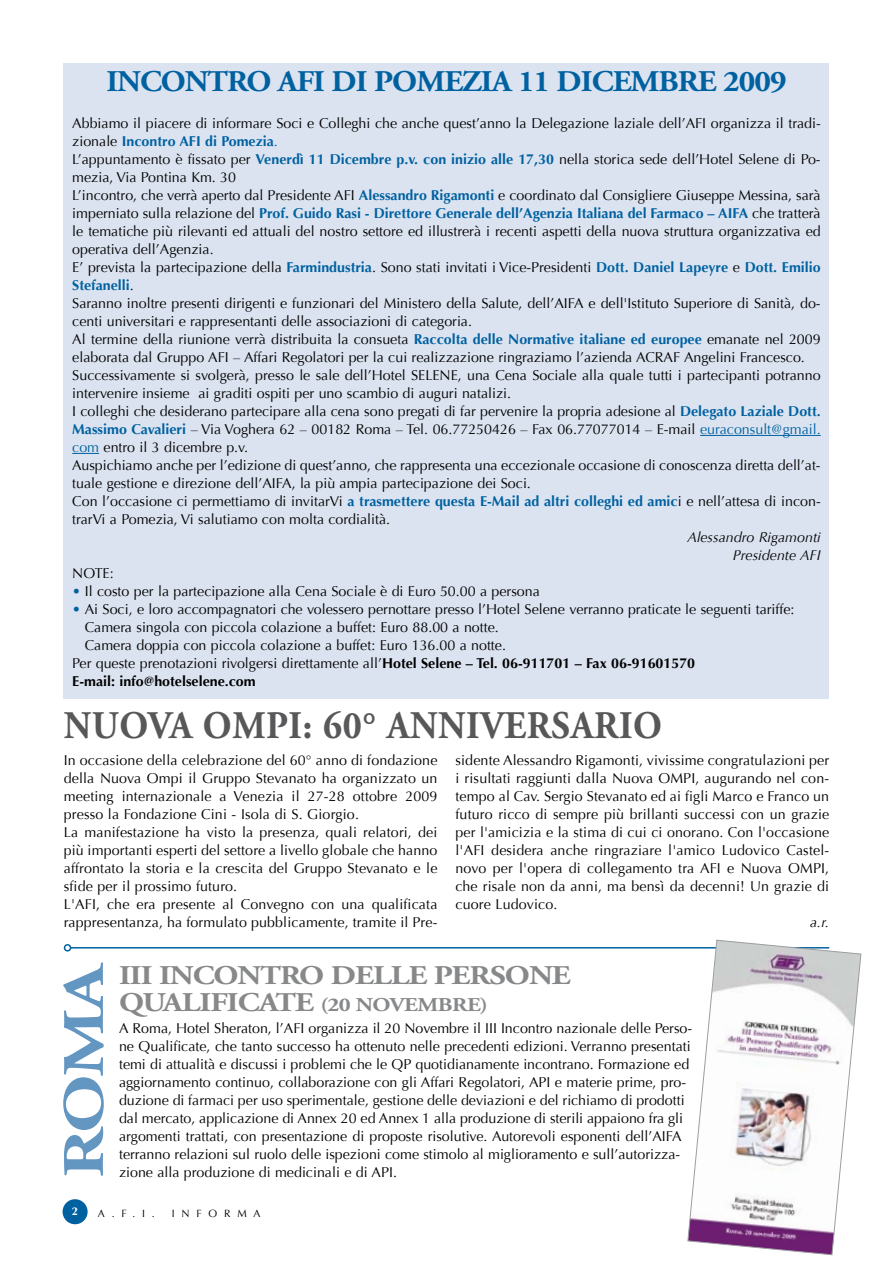
<style>
.page{position:relative;width:893px;height:1263px;background:#fff}
.page>*{position:absolute;margin:0;border:0;box-sizing:border-box;transform-origin:0 0}
.t1{font:700 58.65px "Adobe Garamond Pro";color:#6496c2;scale:1.27 1}
.t2{font:700 39px "Adobe Garamond Pro";letter-spacing:.015em;color:#58585a;scale:.94 1}
.t3{font:700 30px "Adobe Garamond Pro";letter-spacing:-.03em;color:#0061a1;scale:1.06 1}
.t4{font:700 27px/27px "Adobe Garamond Pro";letter-spacing:-.03em;color:#87888a;scale:1.18 1}
.t5{font:700 19.5px "Adobe Garamond Pro";color:#87888a;scale:1.18 1}
.t6{font:14.25px/18px "Optima";color:#000}
.t7{font:italic 14.25px/18px "Optima";color:#000;text-align:right}
.t8{font:700 14.25px "Optima";color:#000}
.t9{font:700 11.25px "Optima";color:#fff}
.t10{font:10.5px "Optima";letter-spacing:.65em;color:#000}
.s1{font-weight:700;color:#0061a1}
.s2{color:#0061a1}
.s3{font-weight:700}
.s4{font-size:19.5px}
</style>
<div class="page">
<div style="left:63px;top:1199px;width:25px;height:25px;background:#0061a1;border-radius:50%"></div>
<div style="left:64px;top:64px;width:765px;height:635px;background:#dbe3f0"></div>
<hr style="left:700px;top:435px;width:121px;height:1px;background:#0061a1">
<svg style="left:72px;top:453px;width:27px;height:1px"></svg>
<hr style="left:71px;top:947px;width:758px;height:1px;background:#0061a1">
<div style="left:64px;top:944px;width:7px;height:7px;border:2px solid #0061a1;border-radius:50%"></div>
<svg style="left:687px;top:939px;width:175px;height:316px"></svg>
<h3 class="t3" style="left:106px;top:64px;width:643px">INCONTRO AFI DI POMEZIA 11 DICEMBRE 2009</h3>
<p class="t6" style="left:72px;top:114px;width:750px">Abbiamo il piacere di informare Soci e Colleghi che anche quest’anno la Delegazione laziale dell’AFI organizza il tradi&shy;zionale <span class="s1">Incontro AFI di Pomezia</span><span class="s2">.<br></span>L’appuntamento è fissato per <span class="s1">Venerdì 11 Dicembre p.v. con inizio alle 17,30</span> nella storica sede dell’Hotel Selene di Po&shy;mezia, Via Pontina Km. 30<br>L’incontro, che verrà aperto dal Presidente AFI <span class="s1">Alessandro Rigamonti</span> e coordinato dal Consigliere Giuseppe Messina, sarà imperniato sulla relazione del <span class="s1">Prof. Guido Rasi - Direttore Generale dell’Agenzia Italiana del Farmaco – AIFA</span> che tratterà le tematiche più rilevanti ed attuali del nostro settore ed illustrerà i recenti aspetti della nuova struttura organizzativa ed operativa dell’Agenzia.<br>E’ prevista la partecipazione della <span class="s1">Farmindustria</span>. Sono stati invitati i Vice-Presidenti <span class="s1">Dott. Daniel Lapeyre</span> e <span class="s1">Dott. Emilio Stefanelli</span>.<br>Saranno inoltre presenti dirigenti e funzionari del Ministero della Salute, dell’AIFA e dell'Istituto Superiore di Sanità, do&shy;centi universitari e rappresentanti delle associazioni di categoria.<br>Al termine della riunione verrà distribuita la consueta <span class="s1">Raccolta delle Normative italiane ed europee</span> emanate nel 2009 elaborata dal Gruppo AFI – Affari Regolatori per la cui realizzazione ringraziamo l’azienda ACRAF Angelini Francesco.<br>Successivamente si svolgerà, presso le sale dell’Hotel SELEN E, una Cena Sociale alla quale tutti i partecipanti potranno intervenire insieme ai graditi ospiti per uno scambio di auguri natalizi.<br>I colleghi che desiderano partecipare alla cena sono pregati di far pervenire la propria adesione al <span class="s1">Delegato Laziale Dott.<br>Massimo Cavalieri</span> – Via Voghera 62 – 00182 Roma – Tel. 06.77250426 – Fax 06.77077014 – E-mail <span class="s2">euraconsult@gmail. com</span> entro il 3 dicembre p.v.<br>Auspichiamo anche per l’edizione di quest’anno, che rappresenta una eccezionale occasione di conoscenza diretta dell’at&shy;tuale gestione e direzione dell’AIFA, la più ampia partecipazione dei Soci.<br>Con l’occasione ci permettiamo di invitarVi <span class="s1">a trasmettere questa E-Mail ad altri colleghi ed amic</span>i e nell’attesa di incon&shy;trarVi a Pomezia, Vi salutiamo con molta cordialità.</p>
<p class="t7" style="left:687px;top:528px;width:135px">Alessandro Rigamonti<br>Presidente AFI</p>
<p class="t6" style="left:72px;top:564px;width:43px">NOTE:</p>
<p class="t6" style="left:72px;top:582px;width:469px"><span class="s2">•</span> Il costo per la partecipazione alla Cena Sociale è di Euro 50.00 a persona</p>
<p class="t6" style="left:72px;top:600px;width:724px"><span class="s2">•</span> Ai Soci, e loro accompagnatori che volessero pernottare presso l’Hotel Selene verranno praticate le seguenti tariffe:</p>
<p class="t6" style="left:85px;top:618px;width:416px">Camera singola con piccola colazione a buffet: Euro 88.00 a notte.</p>
<p class="t6" style="left:85px;top:636px;width:423px">Camera doppia con piccola colazione a buffet: Euro 136.00 a notte.</p>
<p class="t6" style="left:72px;top:654px;width:624px">Per queste prenotazioni rivolgersi direttamente all’<span class="s3">Hotel Selene – Tel. 06-911701 – Fax 06-91601570</span></p>
<p class="t8" style="left:72px;top:673px;width:185px">E-mail: info@hotelselene.com</p>
<h2 class="t2" style="left:64px;top:703px;width:638px">NUOVA OMPI: 60° ANNIVERSARIO</h2>
<p class="t6" style="left:64px;top:751px;width:375px">In occasione della celebrazione del 60° anno di fondazione della N uova Ompi il Gruppo Stevanato ha organizzato un meeting internazionale a Venezia il 27-28 ottobre 2009 presso la Fondazione Cini - Isola di S. Giorgio.<br>La manifestazione ha visto la presenza, quali relatori, dei più importanti esperti del settore a livello globale che hanno affrontato la storia e la crescita del Gruppo Stevanato e le sfide per il prossimo futuro.<br>L'AFI, che era presente al Convegno con una qualificata rappresentanza, ha formulato pubblicamente, tramite il Pre-</p>
<p class="t6" style="left:455px;top:751px;width:375px;text-align:justify">sidente Alessandro Rigamonti, vivissime congratulazioni per i risultati raggiunti dalla N uova OMPI, augurando nel con&shy;tempo al Cav. Sergio Stevanato ed ai figli Marco e Franco un futuro ricco di sempre più brillanti successi con un grazie per l'amicizia e la stima di cui ci onorano. Con l'occasione l'AFI desidera anche ringraziare l'amico Ludovico Castel&shy;novo per l'opera di collegamento tra AFI e N uova OM PI, che risale non da anni, ma bensì da decenni! Un grazie di cuore Ludovico.</p>
<p class="t7" style="left:810px;top:913px;width:21px">a.r.</p>
<h1 class="t1" style="left:50px;top:1178px;width:173px;rotate:-90deg">ROMA</h1>
<h3 class="t4" style="left:119px;top:962px;width:384px">III INCONTRO DELLE PERSONE<br>QUALIFICATE <span class="s4">(20 NOVEMBRE</span></h3>
<h3 class="t5" style="left:480px;top:993px;width:8px">)</h3>
<p class="t6" style="left:119px;top:1020px;width:575px">A Roma, Hotel Sheraton, l’AFI organizza il 20 Novembre il III Incontro nazionale delle Perso&shy;ne Qualificate, che tanto successo ha ottenuto nelle precedenti edizioni. Verranno presentati temi di attualità e discussi i problemi che le QP quotidianamente incontrano. Formazione ed aggiornamento continuo, collaborazione con gli Affari Regolatori, API e materie prime, pro&shy;duzione di farmaci per uso sperimentale, gestione delle deviazioni e del richiamo di prodotti dal mercato, applicazione di Annex 20 ed Annex 1 alla produzione di sterili appaiono fra gli argomenti trattati, con presentazione di proposte risolutive. Autorevoli esponenti dell’AIFA terranno relazioni sul ruolo delle ispezioni come stimolo al miglioramento e sull’autorizza&shy;zione alla produzione di medicinali e di API.</p>
<p class="t9" style="left:72px;top:1205px;width:8px">2</p>
<p class="t10" style="left:98px;top:1207px;width:58px">A.F.I.</p>
<p class="t10" style="left:172px;top:1207px;width:89px">Inf orma</p>
</div>
